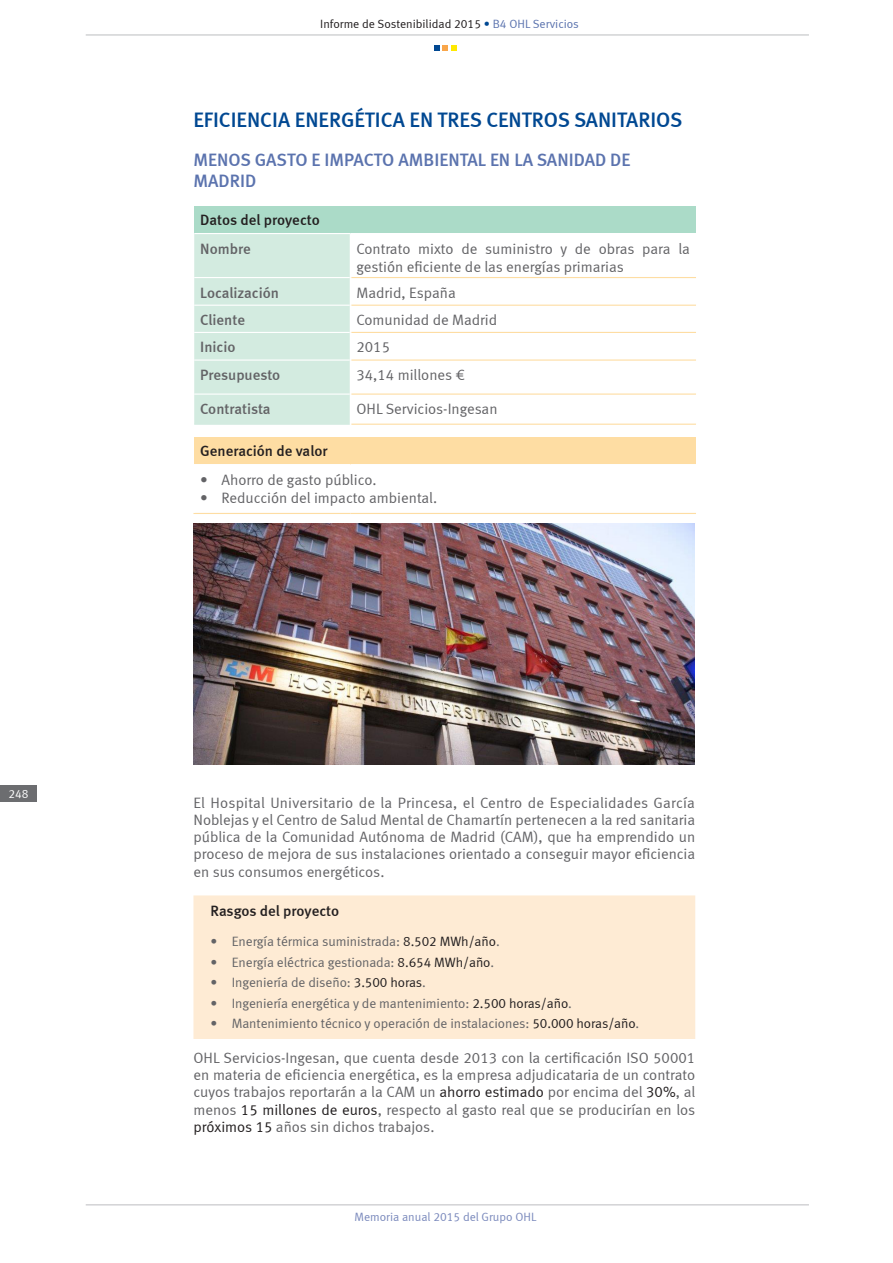
<style>
.page{position:relative;width:893px;height:1263px;background:#fff}
.page>*{position:absolute;margin:0;border:0;box-sizing:border-box;transform-origin:0 0}
.t1{font:21px "Meta Medium LF";color:#014892}
.t2{font:18px/21.6px "Meta Medium LF";color:#5b73ae}
.t3{font:15px/17.2px "Meta Normal LF";color:#636366;text-align:justify}
.t4{font:15px "Meta Medium LF";color:#636366}
.t5{font:15px "Meta Medium LF";color:#231f20}
.t6{font:13.5px "Meta Normal LF";letter-spacing:-.005em;color:#636366}
.t7{font:12px "Meta Normal LF";color:#231f20}
.t8{font:12px "Meta Normal LF";color:#7a89bc}
.t9{font:12px "Meta Normal LF";color:#fff}
.s1{color:#014892}
.s2{color:#5b73ae}
.s3{color:#231f20}
</style>
<div class="page">
<hr style="left:86px;top:1204px;width:723px;height:1px;background:#bcbdc0">
<hr style="left:86px;top:35px;width:723px;height:1px;background:#bcbdc0">
<svg style="left:434px;top:45px;width:22px;height:5px"></svg>
<div style="left:0;top:786px;width:36px;height:16px;background:#6c6d70"></div>
<div style="left:194px;top:206px;width:502px;height:28px;background:#abdbc8"></div>
<svg style="left:351px;top:278px;width:345px;height:146px"></svg>
<div style="left:194px;top:437px;width:502px;height:28px;background:#fedda3"></div>
<hr style="left:351px;top:277px;width:345px;height:1px;background:#fedda3">
<hr style="left:351px;top:305px;width:345px;height:1px;background:#fedda3">
<hr style="left:351px;top:332px;width:345px;height:1px;background:#fedda3">
<hr style="left:351px;top:359px;width:345px;height:2px;background:#fedda3">
<hr style="left:351px;top:393px;width:345px;height:2px;background:#fedda3">
<hr style="left:351px;top:424px;width:345px;height:1px;background:#fedda3">
<div style="left:194px;top:234px;width:156px;height:190px;background:#d3ebe0"></div>
<hr style="left:194px;top:424px;width:156px;height:1px;background:#d3ebe0">
<hr style="left:194px;top:277px;width:156px;height:1px;background:#fff">
<hr style="left:194px;top:305px;width:156px;height:1px;background:#fff">
<hr style="left:194px;top:332px;width:156px;height:1px;background:#fff">
<hr style="left:194px;top:359px;width:156px;height:2px;background:#fff">
<hr style="left:194px;top:233px;width:156px;height:1px;background:#fff">
<hr style="left:350px;top:233px;width:346px;height:1px;background:#fff">
<hr style="left:193px;top:464px;width:157px;height:1px;background:#fff">
<hr style="left:350px;top:464px;width:346px;height:1px;background:#fff">
<hr style="left:193px;top:513px;width:157px;height:1px;background:#fedda3">
<hr style="left:350px;top:513px;width:346px;height:1px;background:#fedda3">
<hr style="left:194px;top:393px;width:156px;height:2px;background:#fff">
<img style="left:194px;top:524px;width:501px;height:241px">
<div style="left:193px;top:895px;width:502px;height:144px;background:#feebd4"></div>
<p class="t9" style="left:8px;top:787px;width:22px">248</p>
<p class="t7" style="left:320px;top:17px;width:260px">Informe de Sostenibilidad 2015 <span class="s1">•</span> <span class="s2">B4 OHL Servicios</span></p>
<h1 class="t1" style="left:193px;top:107px;width:491px">EFICIENCIA ENERGÉTICA EN TRES CENTROS SANITARIOS</h1>
<p class="t2" style="left:193px;top:148px;width:438px">MENOS GASTO E IMPACTO AMBIENTAL EN LA SANIDAD DE<br>MADRID</p>
<p class="t5" style="left:200px;top:211px;width:121px">Datos del proyecto</p>
<p class="t4" style="left:200px;top:240px;width:52px">Nombre</p>
<p class="t3" style="left:356px;top:239px;width:335px;line-height:18px">Contrato mixto de suministro y de obras para la gestión eficiente de las energías primarias</p>
<p class="t4" style="left:200px;top:284px;width:80px">Localización</p>
<p class="t3" style="left:356px;top:283px;width:101px">Madrid, España</p>
<p class="t4" style="left:200px;top:311px;width:46px">Cliente</p>
<p class="t3" style="left:356px;top:311px;width:142px">Comunidad de Madrid</p>
<p class="t4" style="left:200px;top:338px;width:37px">Inicio</p>
<p class="t3" style="left:356px;top:338px;width:35px">2015</p>
<p class="t4" style="left:200px;top:366px;width:82px">Presupuesto</p>
<p class="t3" style="left:356px;top:366px;width:110px">34,14 millones €</p>
<p class="t4" style="left:200px;top:400px;width:72px">Contratista</p>
<p class="t3" style="left:356px;top:400px;width:143px">OHL Servicios-Ingesan</p>
<p class="t5" style="left:200px;top:442px;width:129px">Generación de valor</p>
<p class="t3" style="left:200px;top:471px;width:178px">• Ahorro de gasto público.</p>
<p class="t3" style="left:200px;top:489px;width:239px">• Reducción del impacto ambiental.</p>
<p class="t3" style="left:193px;top:794px;width:503px">El Hospital Universitario de la Princesa, el Centro de Especialidades García Noblejas y el Centro de Salud Mental de Chamartín pertenecen a la red sanitaria pública de la Comunidad Autónoma de Madrid (CAM), que ha emprendido un proceso de mejora de sus instalaciones orientado a conseguir mayor eficiencia en sus consumos energéticos.</p>
<p class="t5" style="left:210px;top:902px;width:130px">Rasgos del proyecto</p>
<p class="t6" style="left:210px;top:934px;width:291px">• Energía térmica suministrada: <span class="s3">8.502 MWh/año</span>.</p>
<p class="t6" style="left:210px;top:954px;width:285px">• Energía eléctrica gestionada: <span class="s3">8.654 MWh/año</span>.</p>
<p class="t6" style="left:210px;top:974px;width:217px">• Ingeniería de diseño: <span class="s3">3.500 horas</span>.</p>
<p class="t6" style="left:210px;top:995px;width:363px">• Ingeniería energética y de mantenimiento: <span class="s3">2.500 horas/año</span>.</p>
<p class="t6" style="left:210px;top:1015px;width:430px">• Mantenimiento técnico y operación de instalaciones: <span class="s3">50.000 horas/año</span>.</p>
<p class="t3" style="left:193px;top:1049px;width:503px">OHL Servicios-Ingesan, que cuenta desde 2013 con la certificación ISO 50001 en materia de eficiencia energética, es la empresa adjudicataria de un contrato cuyos trabajos reportarán a la CAM un <span class="s3">ahorro estimado</span> por encima del <span class="s3">30%</span>, al menos <span class="s3">15 millones de euros</span>, respecto al gasto real que se producirían en los <span class="s3">próximos 15</span> años sin dichos trabajos.</p>
<p class="t8" style="left:355px;top:1209px;width:183px">Memoria anual 2015 del Grupo OHL</p>
</div>
